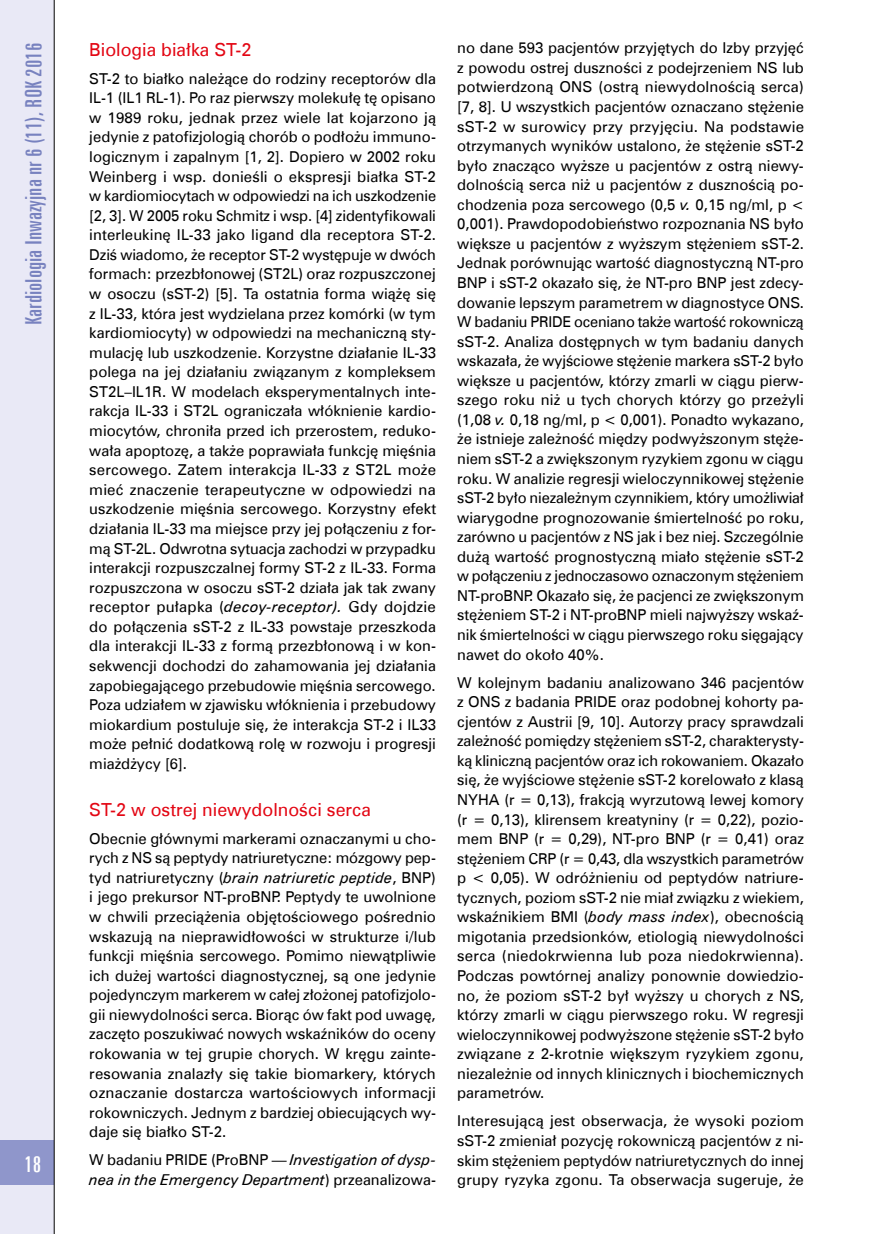
<style>
.page{position:relative;width:872px;height:1234px;background:#fff}
.page>*{position:absolute;margin:0;border:0;box-sizing:border-box;transform-origin:0 0}
.t1{font:22.5px "Zurich X Cn EU";color:#7882bf;scale:1.07 1}
.t2{font:22.5px "Zurich X Cn EU";color:#fff;scale:1.07 1}
.t3{font:18px "Zurich EU";color:#e30613}
.t4{font:15px/19.5px "Zurich EU";color:#000;text-align:justify}
.t5{font:italic 15px/19.5px "Zurich EU";color:#000}
.s1{font-style:italic}
.s2{font-style:normal}
</style>
<div class="page">
<div style="left:0;top:0;width:54px;height:1233px;background:#e9e9f6"></div>
<div style="left:0;top:1140px;width:54px;height:44px;background:#8f96cb"></div>
<hr style="left:54px;top:0;width:1px;height:1233px;background:#000">
<h1 class="t1" style="left:20px;top:325px;width:265px;rotate:-90deg">Kardiologia Inwazyjna nr 6 (11), ROK 2016</h1>
<p class="t3" style="left:89px;top:38px;width:163px">Biologia białka ST-2</p>
<p class="t4" style="left:89px;top:68px;width:348px">ST-2 to białko należące do rodziny receptorów dla IL-1 (IL1 RL-1). Po raz pierwszy molekułę tę opisano w 1989 roku, jednak przez wiele lat kojarzono ją jedynie z patofizjologią chorób o podłożu immuno&shy;logicznym i zapalnym [1, 2]. Dopiero w 2002 roku Weinberg i wsp. donieśli o ekspresji białka ST-2 w kardiomiocytach w odpowiedzi na ich uszkodzenie [2, 3]. W 2005 roku Schmitz i wsp. [4] zidentyfikowali interleukinę IL-33 jako ligand dla receptora ST-2.<br>Dziś wiadomo, że receptor ST-2 występuje w dwóch formach: przezbłonowej (ST2L) oraz rozpuszczonej w osoczu (sST-2) [5]. Ta ostatnia forma wiążę się z IL-33, która jest wydzielana przez komórki (w tym kardiomiocyty) w odpowiedzi na mechaniczną sty&shy;mulację lub uszkodzenie. Korzystne działanie IL-33 polega na jej działaniu związanym z kompleksem ST2L–IL1R. W modelach eksperymentalnych inte&shy;rakcja IL-33 i ST2L ograniczała włóknienie kardio&shy;miocytów, chroniła przed ich przerostem, reduko&shy;wała apoptozę, a także poprawiała funkcję mięśnia sercowego. Zatem interakcja IL-33 z ST2L może mieć znaczenie terapeutyczne w odpowiedzi na uszkodzenie mięśnia sercowego. Korzystny efekt działania IL-33 ma miejsce przy jej połączeniu z for&shy;mą ST-2L. Odwrotna sytuacja zachodzi w przypadku interakcji rozpuszczalnej formy ST-2 z IL-33. Forma rozpuszczona w osoczu sST-2 działa jak tak zwany receptor pułapka (<span class="s1">decoy-receptor).</span> Gdy dojdzie do połączenia sST-2 z IL-33 powstaje przeszkoda dla interakcji IL-33 z formą przezbłonową i w kon&shy;sekwencji dochodzi do zahamowania jej działania zapobiegającego przebudowie mięśnia sercowego.<br>Poza udziałem w zjawisku włóknienia i przebudowy miokardium postuluje się, że interakcja ST-2 i IL33 może pełnić dodatkową rolę w rozwoju i progresji miażdżycy [6].</p>
<p class="t3" style="left:89px;top:798px;width:283px">ST-2 w ostrej niewydolności serca</p>
<p class="t4" style="left:89px;top:828px;width:348px">Obecnie głównymi markerami oznaczanymi u cho&shy;rych z NS są peptydy natriuretyczne: mózgowy pep&shy;tyd natriuretyczny (<span class="s1">brain natriuretic peptide</span>, BNP) i jego prekursor NT-proBNP. Peptydy te uwolnione w chwili przeciążenia objętościowego pośrednio wskazują na nieprawidłowości w strukturze i/lub funkcji mięśnia sercowego. Pomimo niewątpliwie ich dużej wartości diagnostycznej, są one jedynie pojedynczym markerem w całej złożonej patofizjolo&shy;gii niewydolności serca. Biorąc ów fakt pod uwagę, zaczęto poszukiwać nowych wskaźników do oceny rokowania w tej grupie chorych. W kręgu zainte&shy;resowania znalazły się takie biomarkery, których oznaczanie dostarcza wartościowych informacji rokowniczych. Jednym z bardziej obiecujących wy&shy;daje się białko ST-2.</p>
<p class="t5" style="left:89px;top:1149px;width:348px"><span class="s2">W badaniu PRIDE (ProBNP —</span> Investigation of dysp&shy;nea in the Emergency Department<span class="s2">) przeanalizowa-</span></p>
<h1 class="t2" style="left:24px;top:1150px;width:17px">18</h1>
<p class="t4" style="left:457px;top:38px;width:348px">no dane 593 pacjentów przyjętych do Izby przyjęć z powodu ostrej duszności z podejrzeniem NS lub potwierdzoną ONS (ostrą niewydolnością serca) [7, 8]. U wszystkich pacjentów oznaczano stężenie sST-2 w surowicy przy przyjęciu. Na podstawie otrzymanych wyników ustalono, że stężenie sST-2 było znacząco wyższe u pacjentów z ostrą niewy&shy;dolnością serca niż u pacjentów z dusznością po&shy;chodzenia poza sercowego (0,5 <span class="s1">v.</span> 0,15 ng/ml, p &lt; 0,001). Prawdopodobieństwo rozpoznania NS było większe u pacjentów z wyższym stężeniem sST-2.<br>Jednak porównując wartość diagnostyczną NT-pro BNP i sST-2 okazało się, że NT-pro BNP jest zdecy&shy;dowanie lepszym parametrem w diagnostyce ONS.<br>W badaniu PRIDE oceniano także wartość rokowniczą sST-2. Analiza dostępnych w tym badaniu danych wskazała, że wyjściowe stężenie markera sST-2 było większe u pacjentów, którzy zmarli w ciągu pierw&shy;szego roku niż u tych chorych którzy go przeżyli (1,08 <span class="s1">v.</span> 0,18 ng/ml, p &lt; 0,001). Ponadto wykazano, że istnieje zależność między podwyższonym stęże&shy;niem sST-2 a zwiększonym ryzykiem zgonu w ciągu roku. W analizie regresji wieloczynnikowej stężenie sST-2 było niezależnym czynnikiem, który umożliwiał wiarygodne prognozowanie śmiertelność po roku, zarówno u pacjentów z NS jak i bez niej. Szczególnie dużą wartość prognostyczną miało stężenie sST-2 w połączeniu z jednoczasowo oznaczonym stężeniem NT-proBNP. Okazało się, że pacjenci ze zwiększonym stężeniem ST-2 i NT-proBNP mieli najwyższy wskaź&shy;nik śmiertelności w ciągu pierwszego roku sięgający nawet do około 40%.</p>
<p class="t4" style="left:457px;top:672px;width:348px">W kolejnym badaniu analizowano 346 pacjentów z ONS z badania PRIDE oraz podobnej kohorty pa&shy;cjentów z Austrii [9, 10]. Autorzy pracy sprawdzali zależność pomiędzy stężeniem sST-2, charakterysty&shy;ką kliniczną pacjentów oraz ich rokowaniem. Okazało się, że wyjściowe stężenie sST-2 korelowało z klasą NYHA (r = 0,13), frakcją wyrzutową lewej komory (r = 0,13), klirensem kreatyniny (r = 0,22), pozio&shy;mem BNP (r = 0,29), NT-pro BNP (r = 0,41) oraz stężeniem CRP (r = 0,43, dla wszystkich parametrów p &lt; 0,05). W odróżnieniu od peptydów natriure&shy;tycznych, poziom sST-2 nie miał związku z wiekiem, wskaźnikiem BMI (<span class="s1">body mass index</span>), obecnością migotania przedsionków, etiologią niewydolności serca (niedokrwienna lub poza niedokrwienna).<br>Podczas powtórnej analizy ponownie dowiedzio&shy;no, że poziom sST-2 był wyższy u chorych z NS, którzy zmarli w ciągu pierwszego roku. W regresji wieloczynnikowej podwyższone stężenie sST-2 było związane z 2-krotnie większym ryzykiem zgonu, niezależnie od innych klinicznych i biochemicznych parametrów.</p>
<p class="t4" style="left:457px;top:1110px;width:348px">Interesującą jest obserwacja, że wysoki poziom sST-2 zmieniał pozycję rokowniczą pacjentów z ni&shy;skim stężeniem peptydów natriuretycznych do innej grupy ryzyka zgonu. Ta obserwacja sugeruje, że</p>
</div>
